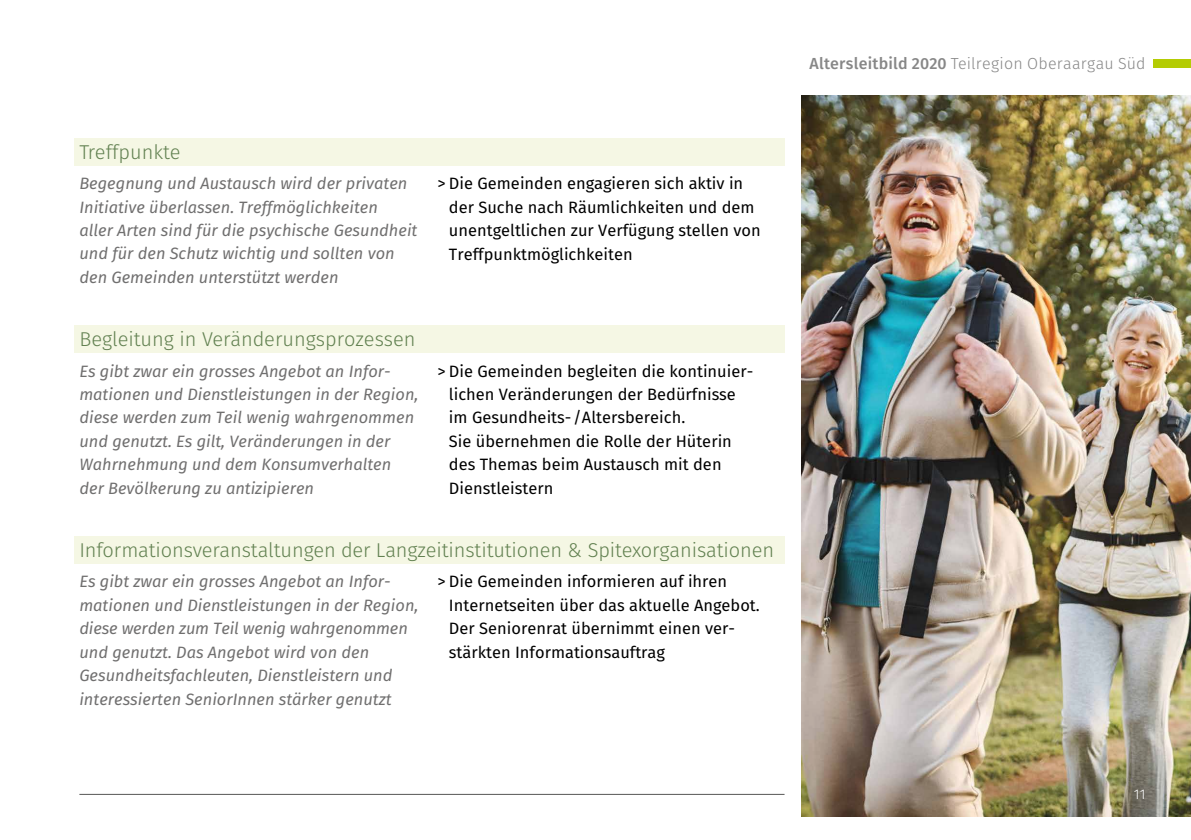
<style>
.page{position:relative;width:1191px;height:840px;background:#fff}
.page>*{position:absolute;margin:0;border:0;box-sizing:border-box;transform-origin:0 0}
.t1{font:300 20px "Fira Sans";letter-spacing:-.005em;color:#628151}
.t2{font:italic 16.4px/23.4px "Fira Sans";color:#706f6f}
.t3{font:16.4px/23.4px "Fira Sans";color:#000}
.t4{font:300 16px "Fira Sans";letter-spacing:.01em;color:#878787}
.t5{font:300 14px "Fira Sans";color:#fff}
.s1{font-weight:500}
</style>
<div class="page">
<div style="left:1153px;top:60px;width:38px;height:8px;background:#b4cc04"></div>
<img style="left:801px;top:95px;width:390px;height:720px">
<hr style="left:79px;top:793px;width:705px;height:1px;background:#575756">
<div style="left:74px;top:138px;width:710px;height:28px;background:#f5f7e4"></div>
<div style="left:74px;top:536px;width:710px;height:27px;background:#f5f7e4"></div>
<div style="left:74px;top:325px;width:710px;height:28px;background:#f5f7e4"></div>
<p class="t1" style="left:79px;top:138px;width:103px">Treffpunkte</p>
<p class="t2" style="left:79px;top:172px;width:339px">Begegnung und Austausch wird der privaten Initiative überlassen. Treffmöglichkeiten<br>aller Arten sind für die psychische Gesundheit und für den Schutz wichtig und sollten von den Gemeinden unterstützt werden</p>
<p class="t3" style="left:449px;top:172px;width:313px;text-indent:-11px">&gt; Die Gemeinden engagieren sich aktiv in der Suche nach Räumlichkeiten und dem unentgeltlichen zur Verfügung stellen von Treffpunktmöglichkeiten</p>
<p class="t1" style="left:79px;top:325px;width:338px">Begleitung in Veränderungsprozessen</p>
<p class="t2" style="left:79px;top:359px;width:341px">Es gibt zwar ein grosses Angebot an Infor&shy;mationen und Dienstleistungen in der Region, diese werden zum Teil wenig wahrgenommen und genutzt. Es gilt, Veränderungen in der Wahrnehmung und dem Konsumverhalten der Bevölkerung zu antizipieren</p>
<p class="t3" style="left:449px;top:359px;width:306px;text-indent:-11px">&gt; Die Gemeinden begleiten die kontinuier&shy;lichen Veränderungen der Bedürfnisse im Gesundheits-/Altersbereich.<br>Sie übernehmen die Rolle der Hüterin des Themas beim Austausch mit den Dienstleistern</p>
<p class="t1" style="left:79px;top:536px;width:696px">Informationsveranstaltungen der Langzeitinstitutionen &amp; Spitexorganisationen</p>
<p class="t2" style="left:79px;top:569px;width:341px">Es gibt zwar ein grosses Angebot an Infor&shy;mationen und Dienstleistungen in der Region, diese werden zum Teil wenig wahrgenommen und genutzt. Das Angebot wird von den Gesundheitsfachleuten, Dienstleistern und interessierten SeniorInnen stärker genutzt</p>
<p class="t3" style="left:449px;top:569px;width:312px;text-indent:-11px">&gt; Die Gemeinden informieren auf ihren Internetseiten über das aktuelle Angebot.<br>Der Seniorenrat übernimmt einen ver&shy;stärkten Informationsauftrag</p>
<p class="t4" style="left:809px;top:52px;width:337px"><span class="s1">Altersleitbild 2020</span> Teilregion Oberaargau Süd</p>
<p class="t5" style="left:1133px;top:783px;width:13px">11</p>
</div>
